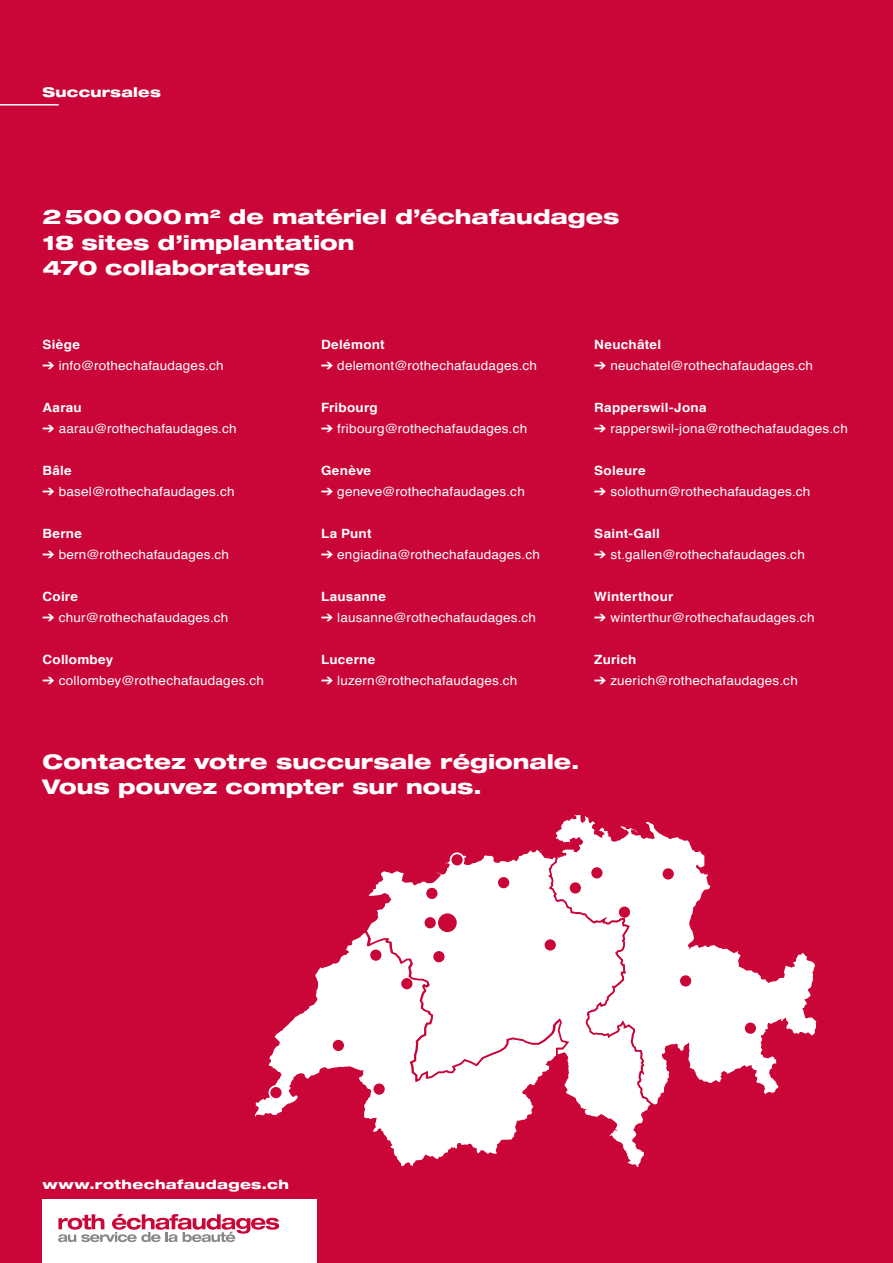
<style>
.page{position:relative;width:893px;height:1263px;background:#ca0538}
.page>*{position:absolute;margin:0;border:0;box-sizing:border-box;transform-origin:0 0}
.t1{font:800 expanded 20.25px/25.5px "Helvetica Neue";color:#fff;scale:1.06 1}
.t2{font:800 expanded 13.5px "Helvetica Neue";letter-spacing:.015em;color:#fff;scale:1.06 1}
.t3{font:12.75px "Helvetica";letter-spacing:.015em;color:#fff;scale:1.06 1}
.t4{font:700 12.75px "Helvetica";letter-spacing:.02em;color:#fff;scale:1.06 1}
.t5{font:800 expanded 12.75px "Helvetica Neue";letter-spacing:.025em;color:#fff;scale:1.06 1}
</style>
<div class="page">
<div style="left:43px;top:1199px;width:274px;height:64px;background:#fff"></div>
<svg style="left:255px;top:936px;width:106px;height:181px"></svg>
<svg style="left:556px;top:814px;width:261px;height:290px"></svg>
<svg style="left:361px;top:836px;width:295px;height:331px"></svg>
<div style="left:545px;top:939px;width:11px;height:11px;background:#ca0538;border-radius:50%"></div>
<div style="left:450px;top:852px;width:14px;height:15px;border:4px solid #fff;border-radius:50%"></div>
<div style="left:426px;top:888px;width:11px;height:11px;background:#ca0538;border-radius:50%"></div>
<div style="left:425px;top:917px;width:11px;height:11px;background:#ca0538;border-radius:50%"></div>
<div style="left:333px;top:1040px;width:11px;height:11px;background:#ca0538;border-radius:50%"></div>
<div style="left:370px;top:949px;width:11px;height:12px;background:#ca0538;border-radius:50%"></div>
<div style="left:401px;top:978px;width:11px;height:11px;background:#ca0538;border-radius:50%"></div>
<div style="left:433px;top:951px;width:12px;height:11px;background:#ca0538;border-radius:50%"></div>
<div style="left:438px;top:913px;width:19px;height:19px;background:#ca0538;border-radius:50%"></div>
<div style="left:373px;top:1083px;width:12px;height:12px;background:#ca0538;border-radius:50%"></div>
<div style="left:619px;top:906px;width:11px;height:12px;background:#ca0538;border-radius:50%"></div>
<div style="left:745px;top:1022px;width:11px;height:12px;background:#ca0538;border-radius:50%"></div>
<div style="left:680px;top:975px;width:11px;height:11px;background:#ca0538;border-radius:50%"></div>
<div style="left:663px;top:868px;width:11px;height:11px;background:#ca0538;border-radius:50%"></div>
<div style="left:570px;top:882px;width:11px;height:11px;background:#ca0538;border-radius:50%"></div>
<div style="left:498px;top:877px;width:11px;height:11px;background:#ca0538;border-radius:50%"></div>
<div style="left:451px;top:854px;width:12px;height:11px;background:#ca0538;border-radius:50%"></div>
<div style="left:591px;top:867px;width:11px;height:11px;background:#ca0538;border-radius:50%"></div>
<div style="left:269px;top:1085px;width:14px;height:15px;border:4px solid #fff;border-radius:50%"></div>
<div style="left:270px;top:1087px;width:12px;height:11px;background:#ca0538;border-radius:50%"></div>
<hr style="left:0;top:104px;width:59px;height:2px;background:#fff">
<svg style="left:58px;top:1214px;width:221px;height:28px"></svg>
<p class="t2" style="left:43px;top:83px;width:113px">Succursales</p>
<h1 class="t1" style="left:43px;top:204px;width:546px">2500000m<sup>2</sup> de matériel d’échafaudages<br>18 sites d’implantation<br>470 collaborateurs</h1>
<p class="t4" style="left:43px;top:336px;width:37px">Siège</p>
<p class="t3" style="left:43px;top:357px;width:172px">➔ info@rothechafaudages.ch</p>
<p class="t4" style="left:43px;top:399px;width:39px">Aarau</p>
<p class="t3" style="left:43px;top:420px;width:185px">➔ aarau@rothechafaudages.ch</p>
<p class="t4" style="left:43px;top:462px;width:29px">Bâle</p>
<p class="t3" style="left:43px;top:483px;width:183px">➔ basel@rothechafaudages.ch</p>
<p class="t4" style="left:43px;top:525px;width:39px">Berne</p>
<p class="t3" style="left:43px;top:546px;width:177px">➔ bern@rothechafaudages.ch</p>
<p class="t4" style="left:43px;top:588px;width:35px">Coire</p>
<p class="t3" style="left:43px;top:609px;width:177px">➔ chur@rothechafaudages.ch</p>
<p class="t4" style="left:43px;top:651px;width:68px">Collombey</p>
<p class="t3" style="left:43px;top:672px;width:210px">➔ collombey@rothechafaudages.ch</p>
<p class="t4" style="left:321px;top:336px;width:62px">Delémont</p>
<p class="t3" style="left:321px;top:357px;width:205px">➔ delemont@rothechafaudages.ch</p>
<p class="t4" style="left:321px;top:399px;width:55px">Fribourg</p>
<p class="t3" style="left:321px;top:420px;width:196px">➔ fribourg@rothechafaudages.ch</p>
<p class="t4" style="left:321px;top:462px;width:49px">Genève</p>
<p class="t3" style="left:321px;top:483px;width:194px">➔ geneve@rothechafaudages.ch</p>
<p class="t4" style="left:321px;top:525px;width:49px">La Punt</p>
<p class="t3" style="left:321px;top:546px;width:208px">➔ engiadina@rothechafaudages.ch</p>
<p class="t4" style="left:321px;top:588px;width:63px">Lausanne</p>
<p class="t3" style="left:321px;top:609px;width:204px">➔ lausanne@rothechafaudages.ch</p>
<p class="t4" style="left:321px;top:651px;width:53px">Lucerne</p>
<p class="t3" style="left:321px;top:672px;width:187px">➔ luzern@rothechafaudages.ch</p>
<p class="t4" style="left:594px;top:336px;width:65px">Neuchâtel</p>
<p class="t3" style="left:594px;top:357px;width:208px">➔ neuchatel@rothechafaudages.ch</p>
<p class="t4" style="left:594px;top:399px;width:107px">Rapperswil-Jona</p>
<p class="t3" style="left:594px;top:420px;width:241px">➔ rapperswil-jona@rothechafaudages.ch</p>
<p class="t4" style="left:594px;top:462px;width:50px">Soleure</p>
<p class="t3" style="left:594px;top:483px;width:205px">➔ solothurn@rothechafaudages.ch</p>
<p class="t4" style="left:594px;top:525px;width:63px">Saint-Gall</p>
<p class="t3" style="left:594px;top:546px;width:200px">➔ st.gallen@rothechafaudages.ch</p>
<p class="t4" style="left:594px;top:588px;width:76px">Winterthour</p>
<p class="t3" style="left:594px;top:609px;width:209px">➔ winterthur@rothechafaudages.ch</p>
<p class="t4" style="left:594px;top:651px;width:41px">Zurich</p>
<p class="t3" style="left:594px;top:672px;width:194px">➔ zuerich@rothechafaudages.ch</p>
<h1 class="t1" style="left:43px;top:748px;width:508px">Contactez votre succursale régionale.<br>Vous pouvez compter sur nous.</h1>
<p class="t5" style="left:43px;top:1176px;width:234px">www.rothechafaudages.ch</p>
</div>
